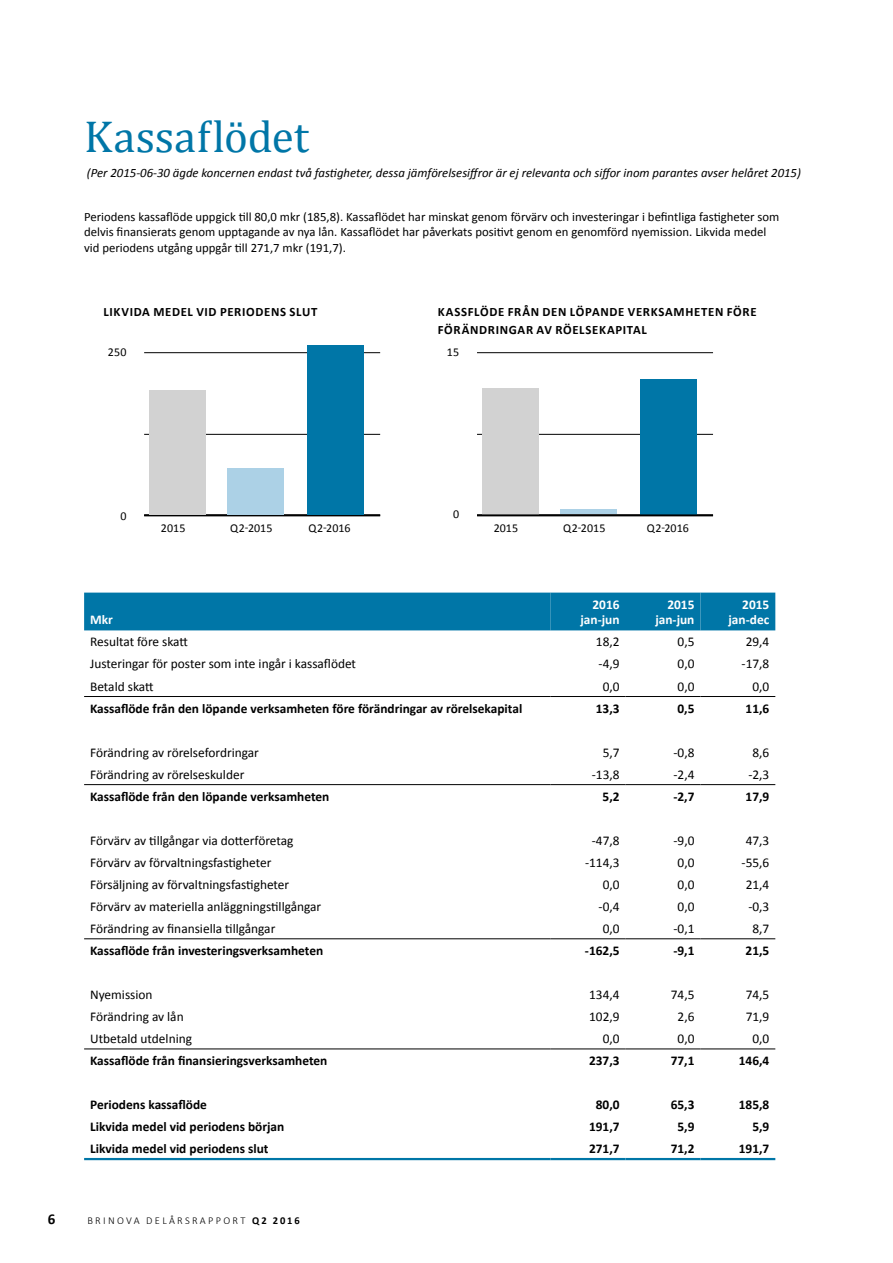
<style>
.page{position:relative;width:893px;height:1263px;background:#fff}
.page>*{position:absolute;margin:0;border:0;box-sizing:border-box;transform-origin:0 0}
.t1{font:45px "Cambria";color:#0076a7}
.t2{font:700 15px "Calibri";color:#000}
.t3{font:13.35px "Calibri";color:#000}
.t4{font:700 13.35px "Calibri";color:#000}
.t5{font:700 13.35px/15px "Calibri";color:#fff;text-align:right}
.t6{font:12.75px/15.3px "Calibri";color:#000}
.t7{font:italic 12.75px "Calibri";color:#000}
.t8{font:700 12.75px/18px "Calibri";letter-spacing:.05em;color:#000}
.t9{font:12px "Calibri";letter-spacing:.005em;color:#000}
.t10{font:300 10.5px "Calibri";letter-spacing:.22em;color:#000}
.s1{font-weight:700}
</style>
<div class="page">
<div style="left:84px;top:593px;width:691px;height:37px;background:#0076a7"></div>
<hr style="left:84px;top:696px;width:467px;height:1px;background:#000">
<hr style="left:551px;top:696px;width:75px;height:1px;background:#000">
<hr style="left:626px;top:696px;width:74px;height:1px;background:#000">
<hr style="left:700px;top:696px;width:75px;height:1px;background:#000">
<hr style="left:84px;top:784px;width:467px;height:1px;background:#000">
<hr style="left:551px;top:784px;width:75px;height:1px;background:#000">
<hr style="left:626px;top:784px;width:74px;height:1px;background:#000">
<hr style="left:700px;top:784px;width:75px;height:1px;background:#000">
<hr style="left:84px;top:938px;width:467px;height:1px;background:#000">
<hr style="left:551px;top:938px;width:75px;height:1px;background:#000">
<hr style="left:626px;top:938px;width:74px;height:1px;background:#000">
<hr style="left:700px;top:938px;width:75px;height:1px;background:#000">
<hr style="left:84px;top:1049px;width:467px;height:1px;background:#000">
<hr style="left:551px;top:1049px;width:75px;height:1px;background:#000">
<hr style="left:626px;top:1049px;width:74px;height:1px;background:#000">
<hr style="left:700px;top:1049px;width:75px;height:1px;background:#000">
<hr style="left:84px;top:1158px;width:467px;height:2px;background:#0076a7">
<hr style="left:551px;top:1158px;width:75px;height:2px;background:#0076a7">
<hr style="left:626px;top:1158px;width:74px;height:2px;background:#0076a7">
<hr style="left:700px;top:1158px;width:75px;height:2px;background:#0076a7">
<hr style="left:144px;top:434px;width:236px;height:1px;background:#000">
<hr style="left:477px;top:434px;width:236px;height:1px;background:#000">
<hr style="left:144px;top:514px;width:236px;height:2px;background:#000">
<hr style="left:144px;top:352px;width:236px;height:1px;background:#000">
<hr style="left:477px;top:352px;width:236px;height:1px;background:#000">
<div style="left:149px;top:390px;width:57px;height:124px;background:#d2d2d2"></div>
<div style="left:227px;top:468px;width:57px;height:46px;background:#acd1e6"></div>
<div style="left:307px;top:345px;width:57px;height:169px;background:#0076a7"></div>
<div style="left:482px;top:389px;width:57px;height:126px;background:#d2d2d2"></div>
<div style="left:560px;top:509px;width:56px;height:5px;background:#acd1e6"></div>
<div style="left:640px;top:379px;width:57px;height:135px;background:#0076a7"></div>
<hr style="left:477px;top:514px;width:236px;height:2px;background:#000">
<h1 class="t1" style="left:84px;top:110px;width:226px">Kassaflödet</h1>
<p class="t7" style="left:87px;top:164px;width:715px">(Per 2015-06-30 ägde koncernen endast två fastigheter, dessa jämförelsesiffror är ej relevanta och siffor inom parantes avser helåret 2015)</p>
<p class="t6" style="left:84px;top:209px;width:697px">Periodens kassaflöde uppgick till 80,0 mkr (185,8). Kassaflödet har minskat genom förvärv och investeringar i befintliga fastigheter som delvis finansierats genom upptagande av nya lån. Kassaflödet har påverkats positivt genom en genomförd nyemission. Likvida medel vid periodens utgång uppgår till 271,7 mkr (191,7).</p>
<p class="t8" style="left:104px;top:303px;width:215px">LIKVIDA MEDEL VID PERIODENS SLUT</p>
<p class="t8" style="left:438px;top:303px;width:320px">KASSFLÖDE FRÅN DEN LÖPANDE VERKSAMHETEN FÖRE<br>FÖRÄNDRINGAR AV RÖELSEKAPITAL</p>
<p class="t9" style="left:108px;top:344px;width:20px">250</p>
<p class="t9" style="left:447px;top:344px;width:14px">15</p>
<p class="t9" style="left:120px;top:508px;width:8px">0</p>
<p class="t5" style="left:90px;top:612px;width:24px">Mkr</p>
<p class="t9" style="left:453px;top:506px;width:8px">0</p>
<p class="t9" style="left:161px;top:521px;width:26px">2015</p>
<p class="t9" style="left:230px;top:521px;width:44px">Q2-2015</p>
<p class="t9" style="left:308px;top:521px;width:44px">Q2-2016</p>
<p class="t9" style="left:494px;top:521px;width:26px">2015</p>
<p class="t9" style="left:563px;top:521px;width:44px">Q2-2015</p>
<p class="t9" style="left:647px;top:521px;width:44px">Q2-2016</p>
<p class="t5" style="left:580px;top:597px;width:41px">2016 jan-jun</p>
<p class="t5" style="left:655px;top:597px;width:41px">2015 jan-jun</p>
<p class="t5" style="left:729px;top:597px;width:42px">2015 jan-dec</p>
<p class="t3" style="left:90px;top:634px;width:99px">Resultat före skatt</p>
<p class="t3" style="left:596px;top:634px;width:25px">18,2</p>
<p class="t3" style="left:678px;top:634px;width:18px">0,5</p>
<p class="t3" style="left:746px;top:634px;width:25px">29,4</p>
<p class="t3" style="left:90px;top:656px;width:267px">Justeringar för poster som inte ingår i kassaflödet</p>
<p class="t3" style="left:599px;top:656px;width:22px">-4,9</p>
<p class="t3" style="left:678px;top:656px;width:18px">0,0</p>
<p class="t3" style="left:742px;top:656px;width:29px">-17,8</p>
<p class="t3" style="left:90px;top:678px;width:65px">Betald skatt</p>
<p class="t3" style="left:603px;top:678px;width:18px">0,0</p>
<p class="t3" style="left:678px;top:678px;width:18px">0,0</p>
<p class="t3" style="left:752px;top:678px;width:18px">0,0</p>
<p class="t4" style="left:90px;top:699px;width:434px">Kassaflöde från den löpande verksamheten före förändringar av rörelsekapital</p>
<p class="t4" style="left:596px;top:699px;width:25px">13,3</p>
<p class="t4" style="left:677px;top:699px;width:19px">0,5</p>
<p class="t4" style="left:746px;top:699px;width:25px">11,6</p>
<p class="t3" style="left:90px;top:744px;width:170px">Förändring av rörelsefordringar</p>
<p class="t3" style="left:603px;top:744px;width:18px">5,7</p>
<p class="t3" style="left:673px;top:744px;width:22px">-0,8</p>
<p class="t3" style="left:752px;top:744px;width:18px">8,6</p>
<p class="t3" style="left:90px;top:766px;width:156px">Förändring av rörelseskulder</p>
<p class="t3" style="left:592px;top:766px;width:29px">-13,8</p>
<p class="t3" style="left:673px;top:766px;width:22px">-2,4</p>
<p class="t3" style="left:748px;top:766px;width:22px">-2,3</p>
<p class="t4" style="left:90px;top:788px;width:241px">Kassaflöde från den löpande verksamheten</p>
<p class="t4" style="left:603px;top:788px;width:19px">5,2</p>
<p class="t4" style="left:673px;top:788px;width:23px">-2,7</p>
<p class="t4" style="left:746px;top:788px;width:25px">17,9</p>
<p class="t3" style="left:90px;top:832px;width:205px">Förvärv av tillgångar via dotterföretag</p>
<p class="t3" style="left:592px;top:832px;width:29px">-47,8</p>
<p class="t3" style="left:673px;top:832px;width:22px">-9,0</p>
<p class="t3" style="left:746px;top:832px;width:25px">47,3</p>
<p class="t3" style="left:90px;top:854px;width:183px">Förvärv av förvaltningsfastigheter</p>
<p class="t3" style="left:585px;top:854px;width:36px">-114,3</p>
<p class="t3" style="left:678px;top:854px;width:18px">0,0</p>
<p class="t3" style="left:742px;top:854px;width:29px">-55,6</p>
<p class="t3" style="left:90px;top:876px;width:201px">Försäljning av förvaltningsfastigheter</p>
<p class="t3" style="left:603px;top:876px;width:18px">0,0</p>
<p class="t3" style="left:678px;top:876px;width:18px">0,0</p>
<p class="t3" style="left:746px;top:876px;width:25px">21,4</p>
<p class="t3" style="left:90px;top:898px;width:233px">Förvärv av materiella anläggningstillgångar</p>
<p class="t3" style="left:599px;top:898px;width:22px">-0,4</p>
<p class="t3" style="left:678px;top:898px;width:18px">0,0</p>
<p class="t3" style="left:748px;top:898px;width:22px">-0,3</p>
<p class="t3" style="left:90px;top:920px;width:187px">Förändring av finansiella tillgångar</p>
<p class="t3" style="left:603px;top:920px;width:18px">0,0</p>
<p class="t3" style="left:673px;top:920px;width:22px">-0,1</p>
<p class="t3" style="left:752px;top:920px;width:18px">8,7</p>
<p class="t4" style="left:90px;top:942px;width:235px">Kassaflöde från investeringsverksamheten</p>
<p class="t4" style="left:585px;top:942px;width:36px">-162,5</p>
<p class="t4" style="left:673px;top:942px;width:23px">-9,1</p>
<p class="t4" style="left:745px;top:942px;width:25px">21,5</p>
<p class="t3" style="left:90px;top:986px;width:64px">Nyemission</p>
<p class="t3" style="left:589px;top:986px;width:32px">134,4</p>
<p class="t3" style="left:671px;top:986px;width:25px">74,5</p>
<p class="t3" style="left:746px;top:986px;width:25px">74,5</p>
<p class="t3" style="left:90px;top:1008px;width:95px">Förändring av lån</p>
<p class="t3" style="left:589px;top:1008px;width:32px">102,9</p>
<p class="t3" style="left:678px;top:1008px;width:18px">2,6</p>
<p class="t3" style="left:746px;top:1008px;width:25px">71,9</p>
<p class="t3" style="left:90px;top:1030px;width:103px">Utbetald utdelning</p>
<p class="t3" style="left:603px;top:1030px;width:18px">0,0</p>
<p class="t3" style="left:678px;top:1030px;width:18px">0,0</p>
<p class="t3" style="left:752px;top:1030px;width:18px">0,0</p>
<p class="t4" style="left:90px;top:1052px;width:239px">Kassaflöde från finansieringsverksamheten</p>
<p class="t4" style="left:589px;top:1052px;width:32px">237,3</p>
<p class="t4" style="left:671px;top:1052px;width:25px">77,1</p>
<p class="t4" style="left:739px;top:1052px;width:32px">146,4</p>
<p class="t4" style="left:90px;top:1096px;width:118px">Periodens kassaflöde</p>
<p class="t4" style="left:596px;top:1096px;width:25px">80,0</p>
<p class="t4" style="left:671px;top:1096px;width:25px">65,3</p>
<p class="t4" style="left:739px;top:1096px;width:32px">185,8</p>
<p class="t4" style="left:90px;top:1118px;width:196px">Likvida medel vid periodens början</p>
<p class="t4" style="left:589px;top:1118px;width:32px">191,7</p>
<p class="t4" style="left:677px;top:1118px;width:19px">5,9</p>
<p class="t4" style="left:752px;top:1118px;width:19px">5,9</p>
<p class="t4" style="left:90px;top:1140px;width:180px">Likvida medel vid periodens slut</p>
<p class="t4" style="left:589px;top:1140px;width:32px">271,7</p>
<p class="t4" style="left:671px;top:1140px;width:25px">71,2</p>
<p class="t4" style="left:739px;top:1140px;width:32px">191,7</p>
<p class="t2" style="left:48px;top:1210px;width:9px">6</p>
<p class="t10" style="left:87px;top:1214px;width:214px">BRINOVA DELÅRSRAPPORT <span class="s1">Q2 2016</span></p>
</div>
